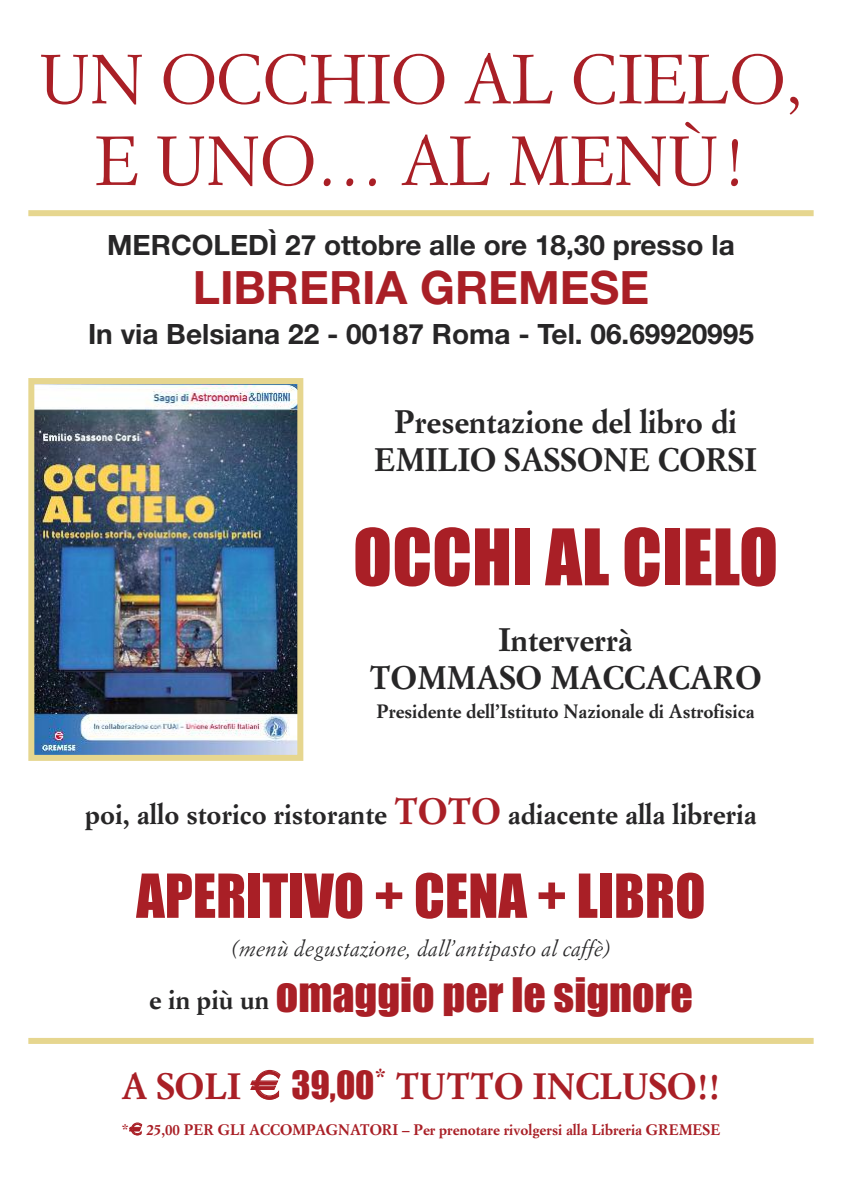
<style>
.page{position:relative;width:842px;height:1191px;background:#fff}
.page>*{position:absolute;margin:0;border:0;box-sizing:border-box;transform-origin:0 0}
.t1{font:72px "Impact";color:#a91f26}
.t2{font:68px/81.6px "Simoncini Garamond";color:#a91f26;text-align:center}
.t3{font:56px "Impact";color:#a91f26}
.t4{font:700 46px "Helvetica Neue";color:#a91f26}
.t5{font:44px "Impact";color:#a91f26}
.t6{font:700 36px "Simoncini Garamond";color:#a91f26}
.t7{font:700 32px/38.4px "Simoncini Garamond";color:#272627;text-align:center}
.t8{font:700 28px "Helvetica Neue";color:#272627}
.t9{font:700 28px "Simoncini Garamond";color:#272627}
.t10{font:italic 22px "Simoncini Garamond";color:#272627}
.t11{font:700 19px "Simoncini Garamond";color:#272627}
.t12{font:700 15px "Simoncini Garamond";color:#a91f26}
.s1{font-size:36px;color:#a91f26}
.s2{font-family:"Simoncini Garamond";font-weight:700;font-size:27px;color:#272627}
.s3{font-family:"Euro font";font-weight:400}
.s4{font-family:"Impact";font-weight:400}
</style>
<div class="page">
<img style="left:35px;top:385px;width:261px;height:369px">
<div style="left:28px;top:378px;width:275px;height:383px;border:6px solid #e6d68f"></div>
<div style="left:28px;top:210px;width:786px;height:6px;background:#e6d68f"></div>
<div style="left:28px;top:1038px;width:786px;height:6px;background:#e6d68f"></div>
<h2 class="t2" style="left:40px;top:44px;width:764px">UN OCCHIO AL CIELO,<br>E UNO… AL MENÙ!</h2>
<p class="t8" style="left:107px;top:227px;width:629px">MERCOLEDÌ 27 ottobre alle ore 18,30 presso la</p>
<h3 class="t4" style="left:193px;top:259px;width:458px">LIBRERIA GREMESE</h3>
<p class="t8" style="left:88px;top:317px;width:667px">In via Belsiana 22 - 00187 Roma - Tel. 06.69920995</p>
<p class="t7" style="left:374px;top:405px;width:384px">Presentazione del libro di<br>EMILIO SASSONE CORSI</p>
<h1 class="t1" style="left:353px;top:518px;width:427px">OCCHI AL CIELO</h1>
<p class="t7" style="left:370px;top:623px;width:393px">Interverrà<br>TOMMASO MACCACARO</p>
<p class="t11" style="left:376px;top:703px;width:380px">Presidente dell’Istituto Nazionale di Astrofisica</p>
<p class="t9" style="left:85px;top:803px;width:673px">poi, allo storico ristorante <span class="s1">TOTO</span> adiacente alla libreria</p>
<h3 class="t3" style="left:136px;top:865px;width:571px">APERITIVO + CENA + LIBRO</h3>
<p class="t10" style="left:231px;top:939px;width:381px">(menù degustazione, dall’antipasto al caffè)</p>
<h3 class="t5" style="left:149px;top:970px;width:545px"><span class="s2">e in più un</span> omaggio per le signore</h3>
<p class="t6" style="left:121px;top:1071px;width:601px">A SOLI <span class="s3">E</span> <span class="s4">39,00</span><sup>*</sup> TUTTO INCLUSO!!</p>
<p class="t12" style="left:122px;top:1123px;width:600px">*<span class="s3">E</span> 25,00 PER GLI ACCOMPAGNATORI – Per prenotare rivolgersi alla Libreria GREMESE</p>
</div>
